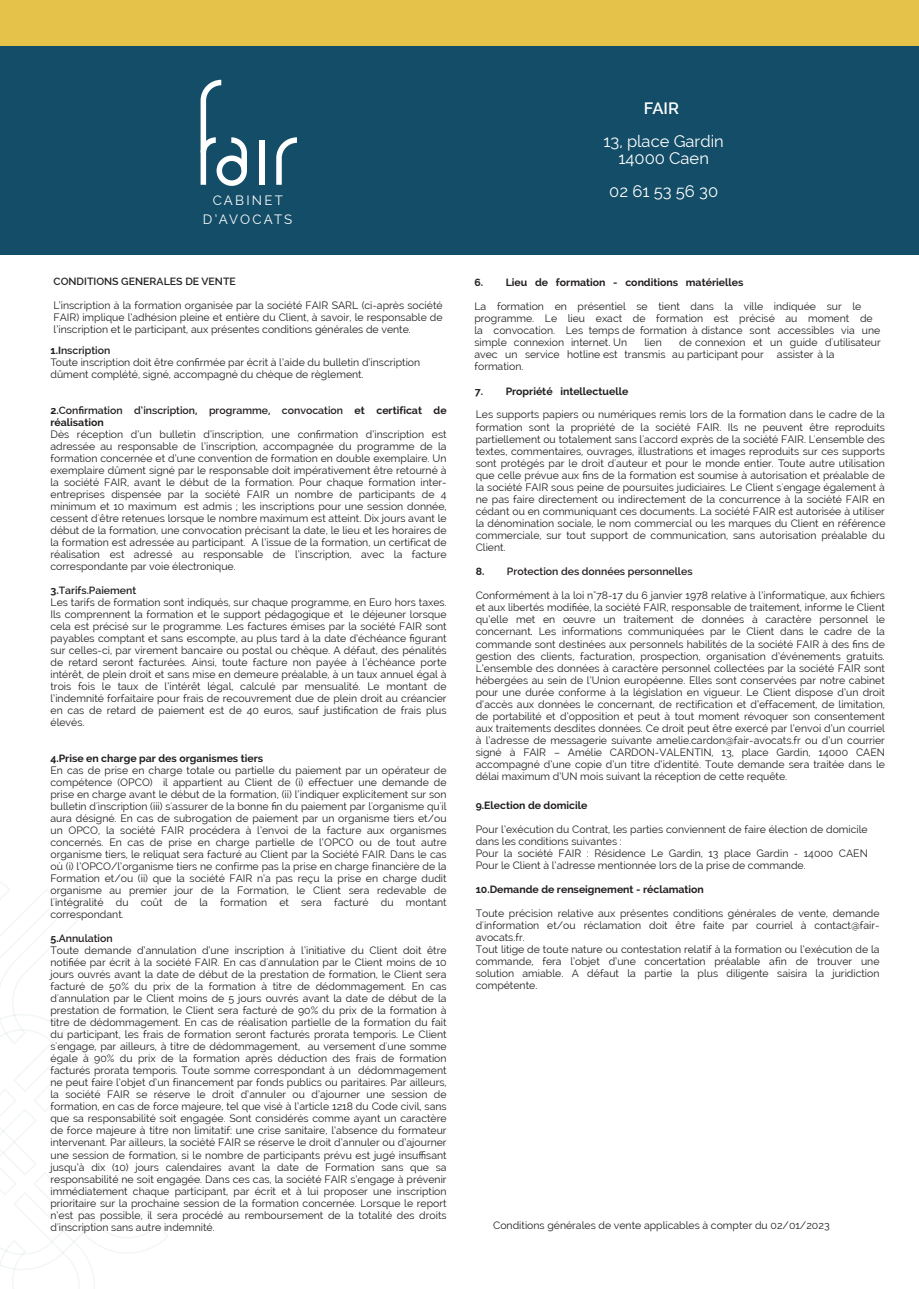
<style>
.page{position:relative;width:919px;height:1289px;background:#fff}
.page>*{position:absolute;margin:0;border:0;box-sizing:border-box;transform-origin:0 0}
.t1{font:16.5px/16.5px "Raleway";color:#fff;text-align:center}
.t2{font:600 16.5px "Raleway";color:#fff}
.t3{font:13.2px/18.9px "Raleway";letter-spacing:.165em;color:#fff;text-align:center}
.t4{font:10.5px/12px "Raleway";color:#231f20}
.t5{font:600 10.5px/12px "Raleway";color:#231f20}
.t6{font:700 10.5px "Raleway";color:#231f20}
.t7{font:700 10.5px "Raleway";color:#231f20}
.s1{font-weight:700}
.s2{font-weight:600}
.s3{font-style:inherit}
</style>
<div class="page">
<div style="left:0;top:0;width:918px;height:254px;background:#134d67"></div>
<div style="left:0;top:0;width:918px;height:46px;background:#e5c34a"></div>
<div style="left:259px;top:140px;width:5px;height:45px;background:#fff"></div>
<svg style="left:276px;top:137px;width:21px;height:48px"></svg>
<svg style="left:200px;top:80px;width:47px;height:106px"></svg>
<svg style="left:0;top:882px;width:194px;height:406px"></svg>
<p class="t3" style="left:203px;top:191px;width:91px">CABINET<br>D’AVOCATS</p>
<p class="t5" style="left:54px;top:275px;width:184px">CONDITIONS GENERALES DE VENTE</p>
<p class="t4" style="left:54px;top:299px;width:390px;text-align:justify">L’inscription à la formation organisée par la société FAIR SARL (ci-après société FAIR) implique l’adhésion pleine et entière du Client, à savoir, le responsable de l’inscription et le participant, aux présentes conditions générales de vente.</p>
<p class="t4" style="left:50px;top:344px;width:371px"><span class="s1">1.</span><span class="s1">I</span><span class="s2">nscription<br></span>Toute inscription doit être confirmée par écrit à l’aide du bulletin d’inscription dûment complété, signé, accompagné du chèque de règlement.</p>
<p class="t5" style="left:50px;top:404px;width:397px"><span class="s1">2.</span>Confirmation d’inscription, programme, convocation <span class="s1">et certificat de réalisation</span></p>
<p class="t4" style="left:50px;top:428px;width:397px;text-align:justify">Dès réception d’un bulletin d’inscription, une confirmation d’inscription est adressée au responsable de l’inscription, accompagnée du programme de la formation concernée et d’une convention de formation en double exemplaire. Un exemplaire dûment signé par le responsable doit impérativement être retourné à la société FAIR, avant le début de la formation. Pour chaque formation inter&shy;entreprises dispensée par la société FAIR un nombre de participants de 4 minimum et 10 maximum est admis ; les inscriptions pour une session donnée, cessent d'être retenues lorsque le nombre maximum est atteint. Dix jours avant le début de la formation, une convocation précisant la date, le lieu et les horaires de la formation est adressée au participant. A l’issue de la formation, un certificat de réalisation est adressé au responsable de l’inscription, avec la facture correspondante par voie électronique.</p>
<p class="t4" style="left:50px;top:584px;width:397px"><span class="s1">3.</span><span class="s2">Tarifs.Paiement<br></span>Les tarifs de formation sont indiqués, sur chaque programme, en Euro hors taxes.<br>Ils comprennent la formation et le support pédagogique et le déjeuner lorsque cela est précisé sur le programme. Les factures émises par la société FAIR sont payables comptant et sans escompte, au plus tard à la date d’échéance figurant sur celles-ci, par virement bancaire ou postal ou chèque. A défaut, des pénalités de retard seront facturées. Ainsi, toute facture non payée à l’échéance porte intérêt, de plein droit et sans mise en demeure préalable, à un taux annuel égal à trois fois le taux de l’intérêt légal, calculé par mensualité. Le montant de l’indemnité forfaitaire pour frais de recouvrement due de plein droit au créancier en cas de retard de paiement est de 40 euros, sauf justification de frais plus élevés.</p>
<p class="t4" style="left:50px;top:752px;width:397px"><span class="s1">4.</span><span class="s1">Prise en charge par des organismes tiers<br></span>En cas de prise en charge totale ou partielle du paiement par un opérateur de compétence (OPCO) il appartient au Client de (i) effectuer une demande de prise en charge avant le début de la formation, (ii) l’indiquer explicitement sur son bulletin d'inscription (iii) s'assurer de la bonne fin du paiement par l'organisme qu'il aura désigné. En cas de subrogation de paiement par un organisme tiers et/ou un OPCO, la société FAIR procédera à l’envoi de la facture aux organismes concernés. En cas de prise en charge partielle de l’OPCO ou de tout autre organisme tiers, le reliquat sera facturé au Client par la Société FAIR. Dans le cas où (i) l’OPCO/l’organisme tiers ne confirme pas la prise en charge financière de la Formation et/ou (ii) que la société FAIR n’a pas reçu la prise en charge dudit organisme au premier jour de la Formation, le Client sera redevable de l'intégralité du coût de la formation et sera facturé du montant correspondant.</p>
<p class="t4" style="left:50px;top:932px;width:397px"><span class="s1">5.</span><span class="s2">Annulation<br></span>Toute demande d’annulation d’une inscription à l’initiative du Client doit être notifiée par écrit à la société FAIR. En cas d'annulation par le Client moins de 10 jours ouvrés avant la date de début de la prestation de formation, le Client sera facturé de 50% du prix de la formation à titre de dédommagement. En cas d'annulation par le Client moins de 5 jours ouvrés avant la date de début de la prestation de formation, le Client sera facturé de 90% du prix de la formation à titre de dédommagement. En cas de réalisation partielle de la formation du fait du participant, les frais de formation seront facturés prorata temporis. Le Client s'engage, par ailleurs, à titre de dédommagement, au versement d'une somme égale à 90% du prix de la formation après déduction des frais de formation facturés prorata temporis. Toute somme correspondant à un dédommagement ne peut faire l’objet d’un financement par fonds publics ou paritaires. Par ailleurs, la société FAIR se réserve le droit d’annuler ou d’ajourner une session de formation, en cas de force majeure, tel que visé à l’article 1218 du Code civil, sans que sa responsabilité soit engagée. Sont considérés comme ayant un caractère de force majeure à titre non limitatif: une crise sanitaire, l’absence du formateur intervenant. Par ailleurs, la société FAIR se réserve le droit d’annuler ou d’ajourner une session de formation, si le nombre de participants prévu est jugé insuffisant jusqu’à dix (10) jours calendaires avant la date de Formation sans que sa responsabilité ne soit engagée. Dans ces cas, la société FAIR s’engage à prévenir immédiatement chaque participant, par écrit et à lui proposer une inscription prioritaire sur la prochaine session de la formation concernée. Lorsque le report n’est pas possible, il sera procédé au remboursement de la totalité des droits d'inscription sans autre indemnité.</p>
<h1 class="t2" style="left:644px;top:99px;width:37px">FAIR</h1>
<h1 class="t1" style="left:603px;top:133px;width:122px">13, place Gardin<br>14000 Caen</h1>
<h1 class="t1" style="left:609px;top:182px;width:110px">02 61 53 56 30</h1>
<p class="t6" style="left:474px;top:276px;width:270px">6. Lieu de formation - conditions matérielles</p>
<p class="t4" style="left:474px;top:300px;width:407px">La formation en présentiel se tient dans la ville indiquée sur le programme. Le lieu exact de formation est précisé au moment de la convocation. Les temps de formation à distance sont accessibles via une simple connexion internet. Un</p>
<p class="t4" style="left:474px;top:336px;width:408px;text-indent:205px">de connexion et un guide d'utilisateur avec un service hotline est transmis au participant pour</p>
<p class="t4" style="left:644px;top:336px;width:19px">lien</p>
<p class="t4" style="left:776px;top:348px;width:59px">assister à la</p>
<p class="t4" style="left:474px;top:361px;width:50px">formation.</p>
<p class="t7" style="left:475px;top:385px;width:155px"><span class="s3">7.</span> Propriété intellectuelle</p>
<p class="t4" style="left:475px;top:409px;width:411px;text-align:justify">Les supports papiers ou numériques remis lors de la formation dans le cadre de la formation sont la propriété de la société FAIR. Ils ne peuvent être reproduits partiellement ou totalement sans l'accord exprès de la société FAIR. L'ensemble des textes, commentaires, ouvrages, illustrations et images reproduits sur ces supports sont protégés par le droit d'auteur et pour le monde entier. Toute autre utilisation que celle prévue aux fins de la formation est soumise à autorisation et préalable de la société FAIR sous peine de poursuites judiciaires. Le Client s'engage également à ne pas faire directement ou indirectement de la concurrence à la société FAIR en cédant ou en communiquant ces documents. La société FAIR est autorisée à utiliser la dénomination sociale, le nom commercial ou les marques du Client en référence commerciale, sur tout support de communication, sans autorisation préalable du Client.</p>
<p class="t5" style="left:475px;top:565px;width:218px"><span class="s1">8.</span> Protection des données personnelles</p>
<p class="t4" style="left:475px;top:589px;width:411px;text-align:justify">Conformément à la loi n°78-17 du 6 janvier 1978 relative à l’informatique, aux fichiers et aux libertés modifiée, la société FAIR, responsable de traitement, informe le Client qu’elle met en œuvre un traitement de données à caractère personnel le concernant. Les informations communiquées par le Client dans le cadre de la commande sont destinées aux personnels habilités de la société FAIR à des fins de gestion des clients, facturation, prospection, organisation d’événements gratuits.<br>L’ensemble des données à caractère personnel collectées par la société FAIR sont hébergées au sein de l’Union européenne. Elles sont conservées par notre cabinet pour une durée conforme à la législation en vigueur. Le Client dispose d’un droit d’accès aux données le concernant, de rectification et d’effacement, de limitation, de portabilité et d’opposition et peut à tout moment révoquer son consentement aux traitements desdites données. Ce droit peut être exercé par l’envoi d’un courriel à l’adresse de messagerie suivante amelie.cardon@fair-avocats.fr ou d’un courrier signé à FAIR – Amélie CARDON-VALENTIN, 13, place Gardin, 14000 CAEN accompagné d’une copie d’un titre d’identité. Toute demande sera traitée dans le délai maximum d’UN mois suivant la réception de cette requête.</p>
<p class="t7" style="left:475px;top:799px;width:113px"><span class="s3">9.</span>Election de domicile</p>
<p class="t4" style="left:475px;top:823px;width:393px">Pour l’exécution du Contrat, les parties conviennent de faire élection de domicile dans les conditions suivantes :<br>Pour la société FAIR : Résidence Le Gardin, 13 place Gardin - 14000 CAEN Pour le Client à l’adresse mentionnée lors de la prise de commande.</p>
<p class="t6" style="left:475px;top:883px;width:230px">10.Demande de renseignement - réclamation</p>
<p class="t4" style="left:475px;top:907px;width:405px">Toute précision relative aux présentes conditions générales de vente, demande d'information et/ou réclamation doit être faite par courriel à contact@fair&shy;avocats.fr.<br>Tout litige de toute nature ou contestation relatif à la formation ou l’exécution de la commande, fera l’objet d’une concertation préalable afin de trouver une solution amiable. A défaut la partie la plus diligente saisira la juridiction compétente.</p>
<p class="t4" style="left:493px;top:1218px;width:338px">Conditions générales de vente applicables à compter du 02/01/2023</p>
</div>
